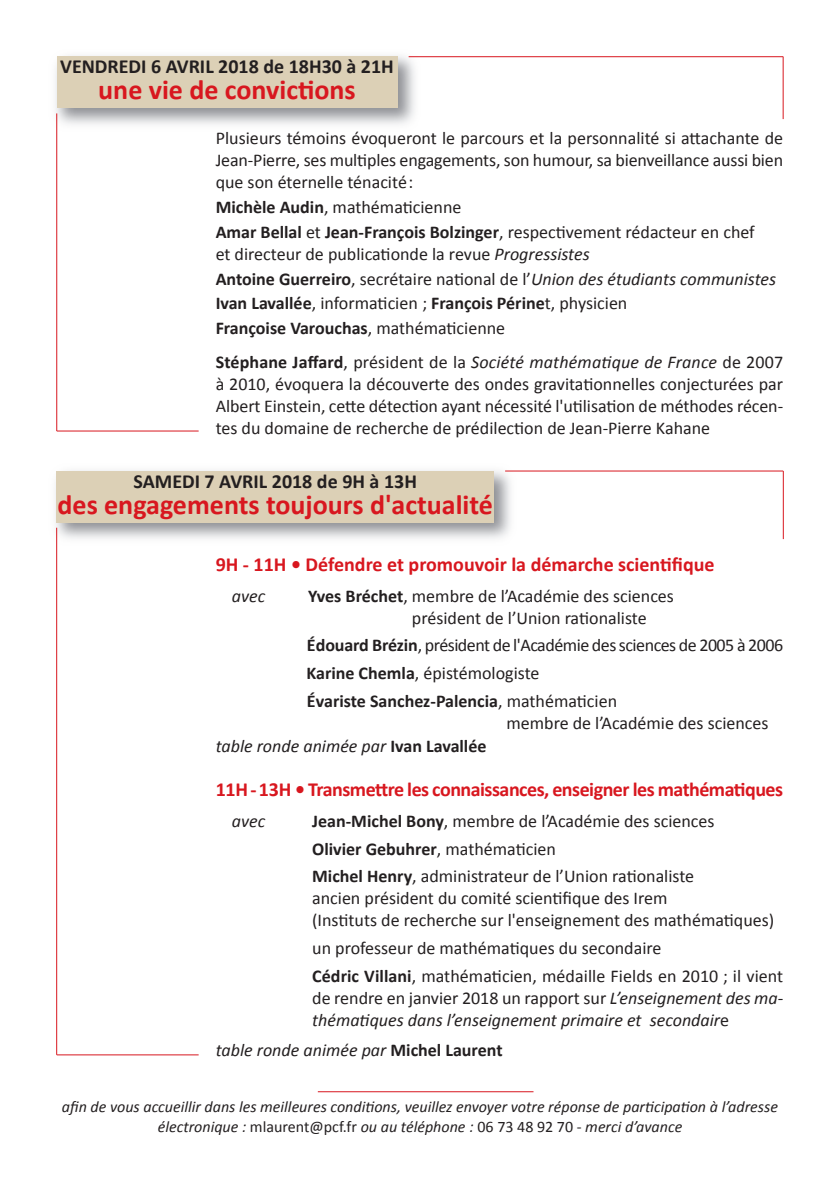
<style>
.page{position:relative;width:840px;height:1191px;background:#fff}
.page>*{position:absolute;margin:0;border:0;box-sizing:border-box;transform-origin:0 0}
.t1{font:700 28px "Calibri";color:#d8171f}
.t2{font:700 20px "Calibri";letter-spacing:-.025em;color:#d8171f}
.t3{font:700 20px "Calibri";color:#231f20}
.t4{font:700 20px "Calibri";letter-spacing:-.005em;color:#d8171f}
.t5{font:18px/22px "Calibri";color:#231f20}
.t6{font:italic 18px/22px "Calibri";color:#231f20}
.t7{font:18px/27.6px "Calibri";letter-spacing:-.03em;color:#231f20}
.t8{font:italic 16px/20px "Calibri";color:#231f20;text-align:center}
.s1{font-weight:700}
.s2{font-style:italic}
.s3{font-weight:700;font-style:normal}
.s4{font-style:normal}
</style>
<div class="page">
<img style="left:55px;top:56px;width:368px;height:78px">
<div style="left:57px;top:57px;width:340px;height:51px;background:#dcd0b6"></div>
<hr style="left:56px;top:113px;width:1px;height:318px;background:#d8171f">
<hr style="left:57px;top:431px;width:141px;height:1px;background:#d8171f">
<hr style="left:408px;top:56px;width:374px;height:1px;background:#d8171f">
<hr style="left:782px;top:57px;width:1px;height:62px;background:#d8171f">
<img style="left:55px;top:470px;width:464px;height:78px">
<div style="left:57px;top:471px;width:436px;height:51px;background:#dcd0b6"></div>
<hr style="left:56px;top:528px;width:1px;height:526px;background:#d8171f">
<hr style="left:57px;top:1054px;width:141px;height:1px;background:#d8171f">
<hr style="left:505px;top:471px;width:277px;height:1px;background:#d8171f">
<hr style="left:782px;top:471px;width:1px;height:68px;background:#d8171f">
<hr style="left:317px;top:1091px;width:216px;height:1px;background:#d8171f">
<p class="t3" style="left:60px;top:54px;width:335px">vendredi 6 avril 2018 de 18H30 à 21H</p>
<h1 class="t1" style="left:98px;top:73px;width:259px">une vie de convictions</h1>
<p class="t5" style="left:215px;top:127px;width:568px;text-align:justify">Plusieurs témoins évoqueront le parcours et la personnalité si attachante de Jean-Pierre, ses multiples engagements, son humour, sa bienveillance aussi bien que son éternelle ténacité:</p>
<p class="t5" style="left:215px;top:194px;width:540px;line-height:24.8px"><span class="s1">michèle audin</span>, mathématicienne<br><span class="s1">amar Bellal</span> et <span class="s1">Jean-François Bolzinger</span>, respectivement rédacteur en chef</p>
<p class="t5" style="left:215px;top:241px;width:561px;line-height:24.8px">et directeur de publicationde la revue <span class="s2">Progressistes<br></span><span class="s1">antoine Guerreiro</span>, secrétaire national de l’<span class="s2">Union des étudiants communistes </span><span class="s1">ivan lavallée</span>, informaticien ; <span class="s1">François Périne</span>t, physicien<br><span class="s1">Françoise varouchas</span>, mathématicienne</p>
<p class="t5" style="left:215px;top:350px;width:568px;text-align:justify"><span class="s1">stéphane Jaffard</span>, président de la <span class="s2">Société mathématique de France</span> de 2007 à 2010, évoquera la découverte des ondes gravitationnelles conjecturées par Albert Einstein, cette détection ayant nécessité l'utilisation de méthodes récen&shy;tes du domaine de recherche de prédilection de Jean-Pierre Kahane</p>
<p class="t3" style="left:133px;top:468px;width:285px">samedi 7 avril 2018 de 9H à 13H</p>
<h1 class="t1" style="left:57px;top:487px;width:436px">des engagements toujours d'actualité</h1>
<p class="t4" style="left:215px;top:552px;width:500px">9H - 11H • défendre et promouvoir la démarche scientifique</p>
<p class="t6" style="left:232px;top:584px;width:35px">avec</p>
<p class="t5" style="left:411px;top:584px;width:263px;text-indent:-104px"><span class="s1">Yves Bréchet</span>, membre de l’Académie des sciences président de l’Union rationaliste</p>
<p class="t7" style="left:306px;top:631px;width:478px"><span class="s1">édouard Brézin</span>, président de l'Académie des sciences de 2005 à 2006<br><span class="s1">Karine Chemla</span>, épistémologiste<br><span class="s1">évariste sanchez-Palencia</span>, mathématicien</p>
<p class="t5" style="left:506px;top:711px;width:263px">membre de l’Académie des sciences</p>
<p class="t6" style="left:215px;top:735px;width:272px">table ronde animée par <span class="s3">ivan lavallée</span></p>
<p class="t2" style="left:215px;top:777px;width:568px">11H-13H • Transmettre les connaissances, enseigner les mathématiques</p>
<p class="t6" style="left:232px;top:809px;width:35px">avec</p>
<p class="t5" style="left:312px;top:807px;width:403px;line-height:27.6px"><span class="s1">Jean-michel Bony</span>, membre de l’Académie des sciences<br><span class="s1">Olivier Gebuhrer</span>, mathématicien<br><span class="s1">michel Henry</span>, administrateur de l’Union rationaliste</p>
<p class="t5" style="left:312px;top:887px;width:463px">ancien président du comité scientifique des Irem<br>(Instituts de recherche sur l'enseignement des mathématiques)</p>
<p class="t5" style="left:312px;top:934px;width:472px;line-height:27.6px">un professeur de mathématiques du secondaire<br><span class="s1">Cédric villani</span>, mathématicien, médaille Fields en 2010 ; il vient</p>
<p class="t6" style="left:312px;top:986px;width:472px"><span class="s4">de rendre en janvier 2018 un rapport sur</span> L’enseignement des ma&shy;thématiques dans l’enseignement primaire et secondair<span class="s4">e</span></p>
<p class="t6" style="left:216px;top:1039px;width:288px">table ronde animée par <span class="s3">michel laurent</span></p>
<p class="t8" style="left:62px;top:1096px;width:717px">afin de vous accueillir dans les meilleures conditions, veuillez envoyer votre réponse de participation à l’adresse électronique : <span class="s4">mlaurent@pcf.fr</span> ou au téléphone : <span class="s4">06 73 48 92 70 -</span> merci d’avance</p>
</div>
